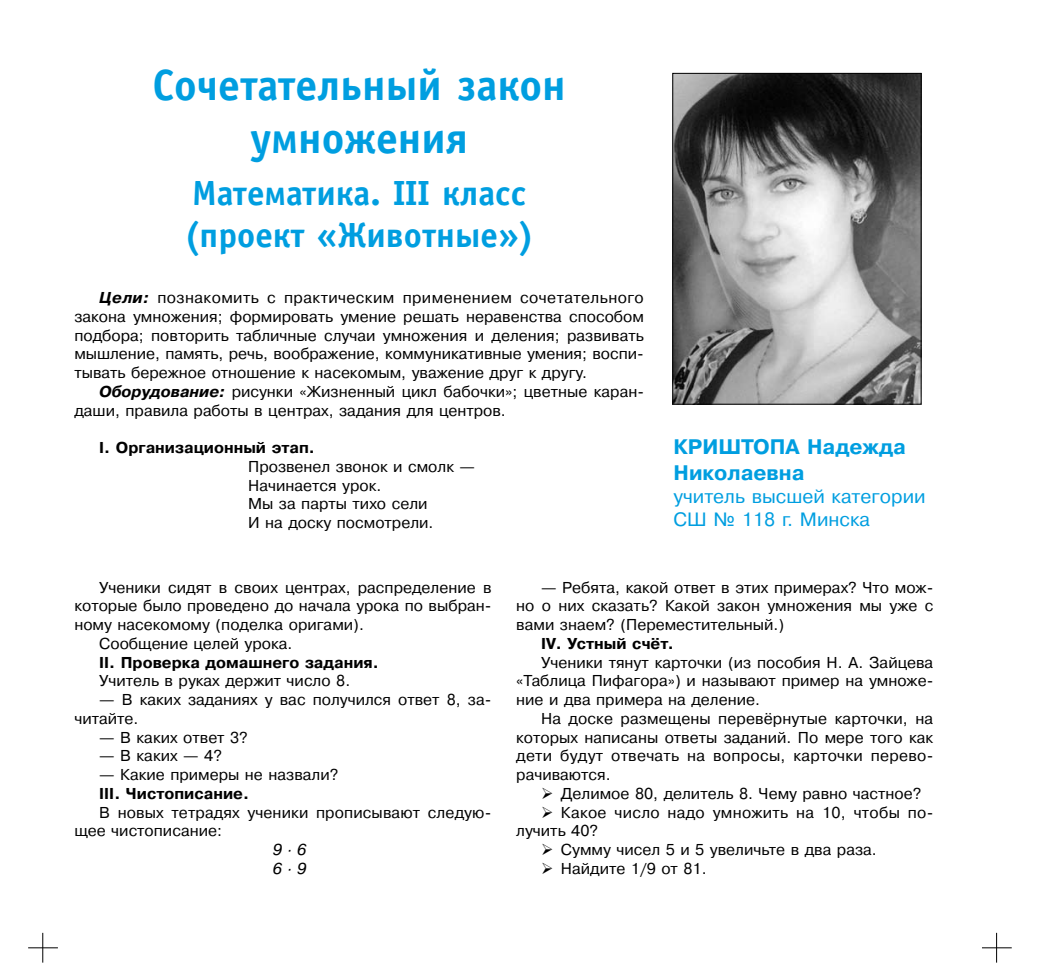
<style>
.page{position:relative;width:1042px;height:970px;background:#fff}
.page>*{position:absolute;margin:0;border:0;box-sizing:border-box;transform-origin:0 0}
.t1{font:700 43.75px/52.5px "Officina Sans C";color:#009ee0;text-align:center}
.t2{font:700 35px/42px "Officina Sans C";color:#009ee0}
.t3{font:700 21px/26.2px "Pragmatica C";color:#009ee0}
.t4{font:19.25px/23.1px "Pragmatica C";color:#009ee0}
.t5{font:15.75px/18.7px "Pragmatica C";color:#000;text-align:justify}
.t6{font:700 15.75px "Pragmatica C";color:#000}
.t7{font:15.75px "Pragmatica C";letter-spacing:.02em;color:#000}
.t8{font:italic 15.75px/18.7px "Pragmatica C";color:#000}
.s1{font-weight:700;font-style:italic}
</style>
<div class="page">
<hr style="left:28px;top:947px;width:30px;height:1px;background:#000">
<hr style="left:42px;top:932px;width:1px;height:30px;background:#000">
<hr style="left:981px;top:947px;width:30px;height:1px;background:#000">
<hr style="left:996px;top:932px;width:1px;height:30px;background:#000">
<img style="left:674px;top:75px;width:245px;height:327px">
<div style="left:672px;top:73px;width:249px;height:331px;border:1px solid #000"></div>
<h1 class="t1" style="left:153px;top:60px;width:414px">Сочетательный закон умножения</h1>
<h2 class="t2" style="left:184px;top:172px;width:352px">Математика. III класс (проект «Животные»)</h2>
<p class="t5" style="left:74px;top:288px;width:571px;text-indent:25px"><span class="s1">Цели:</span> познакомить с практическим применением сочетательного закона умножения; формировать умение решать неравенства способом подбора; повторить табличные случаи умножения и деления; развивать мышление, память, речь, воображение, коммуникативные умения; воспи&shy;тывать бережное отношение к насекомым, уважение друг к другу.</p>
<p class="t5" style="left:74px;top:382px;width:571px;text-indent:25px"><span class="s1">Оборудование:</span> рисунки «Жизненный цикл бабочки»; цветные каран&shy;даши, правила работы в центрах, задания для центров.</p>
<p class="t6" style="left:99px;top:438px;width:217px">I. Организационный этап.</p>
<p class="t5" style="left:248px;top:457px;width:228px;text-align:left">Прозвенел звонок и смолк —<br>Начинается урок.<br>Мы за парты тихо сели<br>И на доску посмотрели.</p>
<h3 class="t3" style="left:673px;top:433px;width:234px">КРИШТОПА Надежда<br>Николаевна</h3>
<p class="t4" style="left:673px;top:484px;width:253px">учитель высшей категории<br>СШ № 118 г. Минска</p>
<p class="t5" style="left:99px;top:577px;width:393px">Ученики сидят в своих центрах, распределение в</p>
<p class="t5" style="left:74px;top:596px;width:418px">которые было проведено до начала урока по выбран-</p>
<p class="t5" style="left:74px;top:615px;width:291px">ному насекомому (поделка оригами).</p>
<p class="t5" style="left:99px;top:634px;width:195px">Сообщение целей урока.</p>
<p class="t6" style="left:99px;top:653px;width:281px">II. Проверка домашнего задания.</p>
<p class="t5" style="left:99px;top:671px;width:252px">Учитель в руках держит число 8.</p>
<p class="t5" style="left:74px;top:690px;width:418px;text-indent:25px">— В каких заданиях у вас получился ответ 8, за&shy;читайте.</p>
<p class="t5" style="left:99px;top:727px;width:150px">— В каких ответ 3?</p>
<p class="t5" style="left:99px;top:746px;width:124px">— В каких — 4?</p>
<p class="t5" style="left:99px;top:765px;width:240px">— Какие примеры не назвали?</p>
<p class="t6" style="left:99px;top:784px;width:151px">III. Чистописание.</p>
<p class="t5" style="left:74px;top:802px;width:418px;text-indent:25px">В новых тетрадях ученики прописывают следую&shy;щее чистописание:</p>
<p class="t8" style="left:273px;top:840px;width:35px">9 · 6<br>6 · 9</p>
<p class="t5" style="left:516px;top:577px;width:418px;text-indent:25px">— Ребята, какой ответ в этих примерах? Что мож&shy;но о них сказать? Какой закон умножения мы уже с вами знаем? (Переместительный.)</p>
<p class="t6" style="left:541px;top:634px;width:134px">IV. Устный счёт.</p>
<p class="t5" style="left:516px;top:652px;width:418px;text-indent:25px">Ученики тянут карточки (из пособия Н. А. Зайцева «Таблица Пифагора») и называют пример на умноже&shy;ние и два примера на деление.</p>
<p class="t5" style="left:516px;top:708px;width:418px;text-indent:25px">На доске размещены перевёрнутые карточки, на которых написаны ответы заданий. По мере того как дети будут отвечать на вопросы, карточки перево&shy;рачиваются.</p>
<p class="t5" style="left:561px;top:783px;width:362px">Делимое 80, делитель 8. Чему равно частное?</p>
<p class="t7" style="left:561px;top:803px;width:374px">Какое число надо умножить на 10, чтобы по-</p>
<p class="t5" style="left:516px;top:821px;width:83px">лучить 40?</p>
<p class="t5" style="left:561px;top:840px;width:317px">Сумму чисел 5 и 5 увеличьте в два раза.</p>
<p class="t5" style="left:561px;top:858px;width:147px">Найдите 1/9 от 81.</p>
</div>
